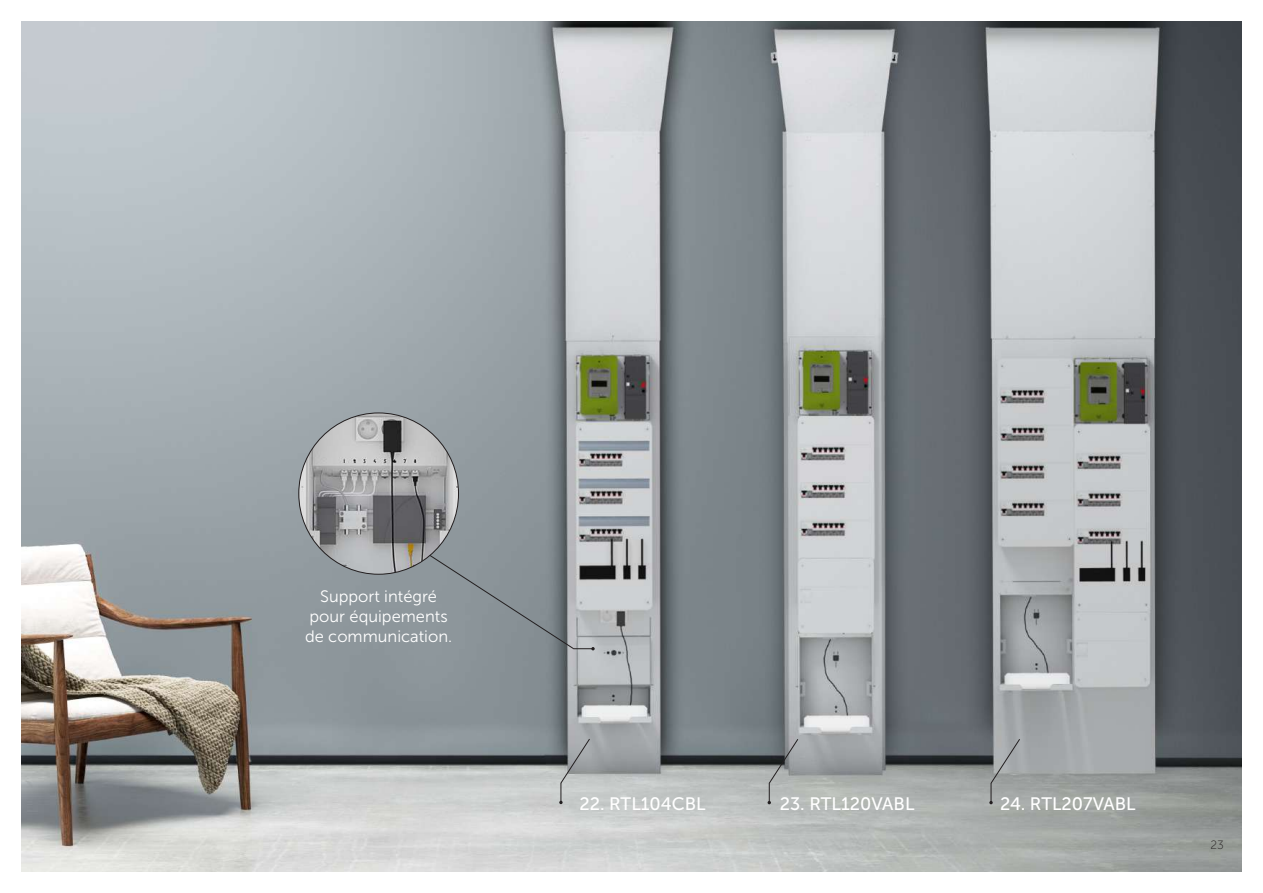
<style>
.page{position:relative;width:1263px;height:893px;background:#fff}
.page>*{position:absolute;margin:0;border:0;box-sizing:border-box;transform-origin:0 0}
.t1{font:18px "Museo Sans 500";color:#fff}
.t2{font:16.5px/19.8px "Museo Sans 300";color:#fff;text-align:center}
.t3{font:12px "Museo Sans 100";color:#231f20}
</style>
<div class="page">
<img style="left:21px;top:21px;width:1221px;height:851px">
<svg style="left:559px;top:738px;width:31px;height:66px;background:#a3a7a8"></svg>
<svg style="left:767px;top:738px;width:32px;height:66px;background:#919596"></svg>
<svg style="left:989px;top:738px;width:32px;height:66px;background:#9a9e9f"></svg>
<svg style="left:416px;top:546px;width:179px;height:104px;background:#8c9498"></svg>
<img style="left:299px;top:413px;width:159px;height:161px">
<p class="t2" style="left:305px;top:587px;width:149px">Support intégré pour équipements de communication.</p>
<p class="t1" style="left:579px;top:794px;width:128px">22. RTL104CBL</p>
<p class="t1" style="left:780px;top:794px;width:136px">23. RTL120VABL</p>
<p class="t1" style="left:1000px;top:794px;width:137px">24. RTL207VABL</p>
<p class="t3" style="left:1210px;top:839px;width:15px">23</p>
</div>
